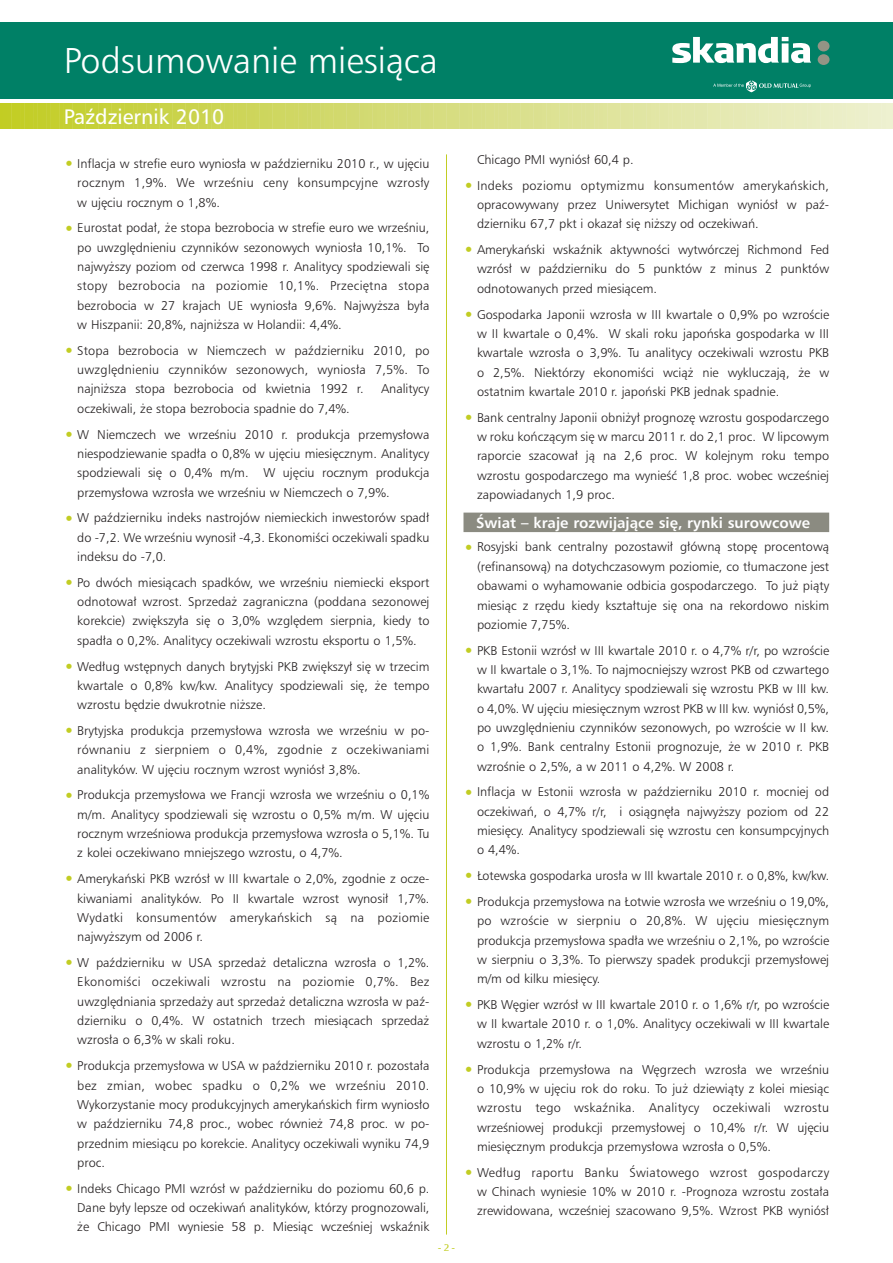
<style>
.page{position:relative;width:893px;height:1263px;background:#fff}
.page>*{position:absolute;margin:0;border:0;box-sizing:border-box;transform-origin:0 0}
.t1{font:300 36px "Humanist Triple Seven PL";color:#fff}
.t2{font:21px "Humanist Triple Seven PL";color:#fff}
.t3{font:700 15px "Humanist Triple Seven PL";color:#fff}
.t4{font:300 12.75px/19.4px "Humanist Triple Seven PL";color:#231f20;text-align:justify}
.t5{font:10.5px "Skandia Display CE";color:#c2cd23}
.s1{font-size:18px;color:#c2cd23}
</style>
<div class="page">
<svg style="left:0;top:103px;width:893px;height:26px;background:#d7dd7e"></svg>
<div style="left:0;top:23px;width:892px;height:76px;background:#008066"></div>
<hr style="left:446px;top:154px;width:1px;height:1080px;background:#c2cd23">
<svg style="left:672px;top:37px;width:139px;height:26px"></svg>
<svg style="left:818px;top:41px;width:11px;height:24px"></svg>
<svg style="left:713px;top:80px;width:98px;height:12px"></svg>
<div style="left:463px;top:513px;width:366px;height:19px;background:#8b8b81"></div>
<h1 class="t1" style="left:64px;top:45px;width:376px">Podsumowanie miesiàca</h1>
<h2 class="t2" style="left:64px;top:107px;width:162px">Paêdziernik 2010</h2>
<p class="t4" style="left:77px;top:154px;width:354px;text-indent:-14px"><span class="s1">•</span> Inflacja w strefie euro wynios∏a w paêdzierniku 2010 r., w uj´ciu rocznym 1,9%. We wrzeÊniu ceny konsumpcyjne wzros∏y w uj´ciu rocznym o 1,8%.</p>
<p class="t4" style="left:77px;top:219px;width:354px;text-indent:-14px"><span class="s1">•</span> Eurostat poda∏, ˝e stopa bezrobocia w strefie euro we wrzeÊniu, po uwzgl´dnieniu czynników sezonowych wynios∏a 10,1%. To najwy˝szy poziom od czerwca 1998 r. Analitycy spodziewali si´ stopy bezrobocia na poziomie 10,1%. Przeci´tna stopa bezrobocia w 27 krajach UE wynios∏a 9,6%. Najwy˝sza by∏a w Hiszpanii: 20,8%, najni˝sza w Holandii: 4,4%.</p>
<p class="t4" style="left:77px;top:341px;width:354px;text-indent:-14px"><span class="s1">•</span> Stopa bezrobocia w Niemczech w paêdzierniku 2010, po uwzgl´dnieniu czynników sezonowych, wynios∏a 7,5%. To najni˝sza stopa bezrobocia od kwietnia 1992 r.</p>
<p class="t4" style="left:381px;top:380px;width:50px">Analitycy</p>
<p class="t4" style="left:77px;top:399px;width:274px">oczekiwali, ˝e stopa bezrobocia spadnie do 7,4%.</p>
<p class="t4" style="left:77px;top:425px;width:354px;text-indent:-14px"><span class="s1">•</span> W Niemczech we wrzeÊniu 2010 r. produkcja przemys∏owa niespodziewanie spad∏a o 0,8% w uj´ciu miesi´cznym. Analitycy spodziewali si´ o 0,4% m/m. W uj´ciu rocznym produkcja przemys∏owa wzros∏a we wrzeÊniu w Niemczech o 7,9%.</p>
<p class="t4" style="left:77px;top:509px;width:354px;text-indent:-14px"><span class="s1">•</span> W paêdzierniku indeks nastrojów niemieckich inwestorów spad∏ do -7,2. We wrzeÊniu wynosi∏ -4,3. EkonomiÊci oczekiwali spadku indeksu do -7,0.</p>
<p class="t4" style="left:77px;top:573px;width:354px;text-indent:-14px"><span class="s1">•</span> Po dwóch miesiàcach spadków, we wrzeÊniu niemiecki eksport odnotowa∏ wzrost. Sprzeda˝ zagraniczna (poddana sezonowej korekcie) zwi´kszy∏a si´ o 3,0% wzgl´dem sierpnia, kiedy to spad∏a o 0,2%. Analitycy oczekiwali wzrostu eksportu o 1,5%.</p>
<p class="t4" style="left:77px;top:657px;width:354px;text-indent:-14px"><span class="s1">•</span> Wed∏ug wst´pnych danych brytyjski PKB zwi´kszy∏ si´ w trzecim kwartale o 0,8% kw/kw. Analitycy spodziewali si´, ˝e tempo wzrostu b´dzie dwukrotnie ni˝sze.</p>
<p class="t4" style="left:77px;top:721px;width:354px;text-indent:-14px"><span class="s1">•</span> Brytyjska produkcja przemys∏owa wzros∏a we wrzeÊniu w po&shy;równaniu z sierpniem o 0,4%, zgodnie z oczekiwaniami analityków. W uj´ciu rocznym wzrost wyniós∏ 3,8%.</p>
<p class="t4" style="left:77px;top:786px;width:354px;text-indent:-14px"><span class="s1">•</span> Produkcja przemys∏owa we Francji wzros∏a we wrzeÊniu o 0,1% m/m. Analitycy spodziewali si´ wzrostu o 0,5% m/m. W uj´ciu rocznym wrzeÊniowa produkcja przemys∏owa wzros∏a o 5,1%. Tu z kolei oczekiwano mniejszego wzrostu, o 4,7%.</p>
<p class="t4" style="left:77px;top:870px;width:354px;text-indent:-14px"><span class="s1">•</span> Amerykaƒski PKB wzrós∏ w III kwartale o 2,0%, zgodnie z ocze&shy;kiwaniami analityków. Po II kwartale wzrost wynosi∏ 1,7%.<br>Wydatki konsumentów amerykaƒskich sà na poziomie najwy˝szym od 2006 r.</p>
<p class="t4" style="left:77px;top:953px;width:354px;text-indent:-14px"><span class="s1">•</span> W paêdzierniku w USA sprzeda˝ detaliczna wzros∏a o 1,2%.<br>EkonomiÊci oczekiwali wzrostu na poziomie 0,7%. Bez uwzgl´dniania sprzeda˝y aut sprzeda˝ detaliczna wzros∏a w paê&shy;dzierniku o 0,4%. W ostatnich trzech miesiàcach sprzeda˝ wzros∏a o 6,3% w skali roku.</p>
<p class="t4" style="left:77px;top:1056px;width:354px;text-indent:-14px"><span class="s1">•</span> Produkcja przemys∏owa w USA w paêdzierniku 2010 r. pozosta∏a bez zmian, wobec spadku o 0,2% we wrzeÊniu 2010.<br>Wykorzystanie mocy produkcyjnych amerykaƒskich firm wynios∏o w paêdzierniku 74,8 proc., wobec równie˝ 74,8 proc. w po&shy;przednim miesiàcu po korekcie. Analitycy oczekiwali wyniku 74,9 proc.</p>
<p class="t4" style="left:77px;top:1179px;width:354px;text-indent:-14px"><span class="s1">•</span> Indeks Chicago PMI wzrós∏ w paêdzierniku do poziomu 60,6 p.<br>Dane by∏y lepsze od oczekiwaƒ analityków, którzy prognozowali, ˝e Chicago PMI wyniesie 58 p. Miesiàc wczeÊniej wskaênik</p>
<p class="t5" style="left:438px;top:1243px;width:19px">- 2-</p>
<p class="t4" style="left:477px;top:150px;width:158px">Chicago PMI wyniós∏ 60,4 p.</p>
<p class="t4" style="left:477px;top:176px;width:354px;text-indent:-14px"><span class="s1">•</span> Indeks poziomu optymizmu konsumentów amerykaƒskich, opracowywany przez Uniwersytet Michigan wyniós∏ w paê&shy;dzierniku 67,7 pkt i okaza∏ si´ ni˝szy od oczekiwaƒ.</p>
<p class="t4" style="left:477px;top:241px;width:354px;text-indent:-14px"><span class="s1">•</span> Amerykaƒski wskaênik aktywnoÊci wytwórczej Richmond Fed wzrós∏ w paêdzierniku do 5 punktów z minus 2 punktów odnotowanych przed miesiàcem.</p>
<p class="t4" style="left:477px;top:305px;width:354px;text-indent:-14px"><span class="s1">•</span> Gospodarka Japonii wzros∏a w III kwartale o 0,9% po wzroÊcie w II kwartale o 0,4%. W skali roku japoƒska gospodarka w III kwartale wzros∏a o 3,9%. Tu analitycy oczekiwali wzrostu PKB o 2,5%. Niektórzy ekonomiÊci wcià˝ nie wykluczajà, ˝e w ostatnim kwartale 2010 r. japoƒski PKB jednak spadnie.</p>
<p class="t4" style="left:477px;top:408px;width:354px;text-indent:-14px"><span class="s1">•</span> Bank centralny Japonii obni˝y∏ prognoz´ wzrostu gospodarczego w roku koƒczàcym si´ w marcu 2011 r. do 2,1 proc. W lipcowym raporcie szacowa∏ jà na 2,6 proc. W kolejnym roku tempo wzrostu gospodarczego ma wynieÊç 1,8 proc. wobec wczeÊniej zapowiadanych 1,9 proc.</p>
<p class="t3" style="left:476px;top:516px;width:335px">Âwiat – kraje rozwijajàce si´, rynki surowcowe</p>
<p class="t4" style="left:477px;top:538px;width:354px;text-indent:-14px"><span class="s1">•</span> Rosyjski bank centralny pozostawi∏ g∏ównà stop´ procentowà (refinansowà) na dotychczasowym poziomie, co t∏umaczone jest obawami o wyhamowanie odbicia gospodarczego. To ju˝ piàty miesiàc z rz´du kiedy kszta∏tuje si´ ona na rekordowo niskim poziomie 7,75%.</p>
<p class="t4" style="left:477px;top:641px;width:354px;text-indent:-14px"><span class="s1">•</span> PKB Estonii wzrós∏ w III kwartale 2010 r. o 4,7% r/r, po wzroÊcie w II kwartale o 3,1%. To najmocniejszy wzrost PKB od czwartego kwarta∏u 2007 r. Analitycy spodziewali si´ wzrostu PKB w III kw. o 4,0%. W uj´ciu miesi´cznym wzrost PKB w III kw. wyniós∏ 0,5%, po uwzgl´dnieniu czynników sezonowych, po wzroÊcie w II kw. o 1,9%. Bank centralny Estonii prognozuje, ˝e w 2010 r. PKB wzroÊnie o 2,5%, a w 2011 o 4,2%. W 2008 r.</p>
<p class="t4" style="left:477px;top:783px;width:354px;text-indent:-14px"><span class="s1">•</span> Inflacja w Estonii wzros∏a w paêdzierniku 2010 r. mocniej od oczekiwaƒ, o 4,7% r/r, i osiàgn´∏a najwy˝szy poziom od 22 miesi´cy. Analitycy spodziewali si´ wzrostu cen konsumpcyjnych o 4,4%.</p>
<p class="t4" style="left:463px;top:867px;width:367px"><span class="s1">•</span> ¸otewska gospodarka uros∏a w III kwartale 2010 r. o 0,8%, kw/kw.</p>
<p class="t4" style="left:477px;top:892px;width:354px;text-indent:-14px"><span class="s1">•</span> Produkcja przemys∏owa na ¸otwie wzros∏a we wrzeÊniu o 19,0%, po wzroÊcie w sierpniu o 20,8%. W uj´ciu miesi´cznym produkcja przemys∏owa spad∏a we wrzeÊniu o 2,1%, po wzroÊcie w sierpniu o 3,3%. To pierwszy spadek produkcji przemys∏owej m/m od kilku miesi´cy.</p>
<p class="t4" style="left:477px;top:995px;width:354px;text-indent:-14px"><span class="s1">•</span> PKB W´gier wzrós∏ w III kwartale 2010 r. o 1,6% r/r, po wzroÊcie w II kwartale 2010 r. o 1,0%. Analitycy oczekiwali w III kwartale wzrostu o 1,2% r/r.</p>
<p class="t4" style="left:477px;top:1060px;width:354px;text-indent:-14px"><span class="s1">•</span> Produkcja przemys∏owa na W´grzech wzros∏a we wrzeÊniu o 10,9% w uj´ciu rok do roku. To ju˝ dziewiàty z kolei miesiàc wzrostu tego wskaênika. Analitycy oczekiwali wzrostu wrzeÊniowej produkcji przemys∏owej o 10,4% r/r. W uj´ciu miesi´cznym produkcja przemys∏owa wzros∏a o 0,5%.</p>
<p class="t4" style="left:477px;top:1163px;width:354px;text-indent:-14px"><span class="s1">•</span> Wed∏ug raportu Banku Âwiatowego wzrost gospodarczy w Chinach wyniesie 10% w 2010 r. -Prognoza wzrostu zosta∏a zrewidowana, wczeÊniej szacowano 9,5%. Wzrost PKB wyniós∏</p>
</div>
